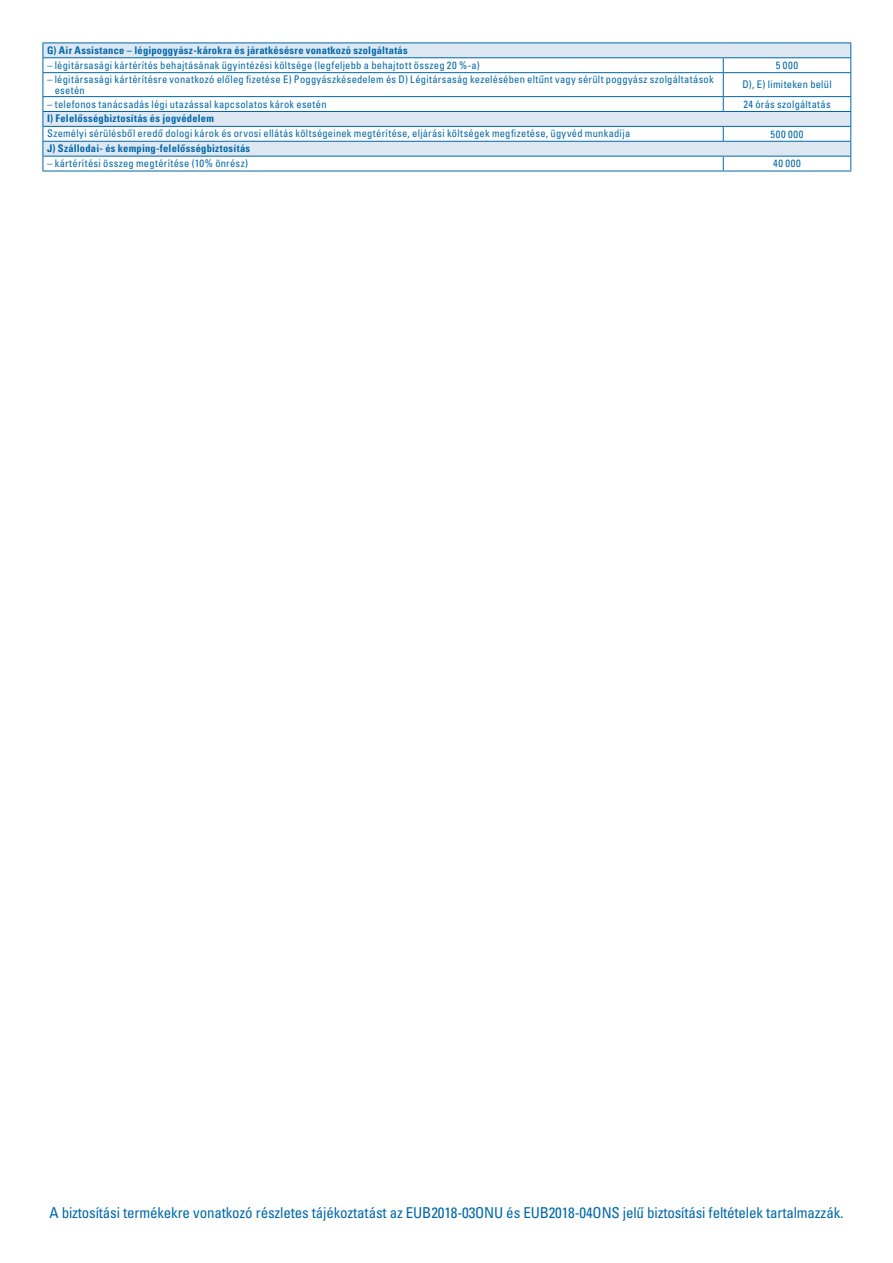
<style>
.page{position:relative;width:893px;height:1263px;background:#fff}
.page>*{position:absolute;margin:0;border:0;box-sizing:border-box;transform-origin:0 0}
.t1{font:15px "Univers Cond H";letter-spacing:-.01em;color:#0068a9}
.t2{font:10.5px/10.5px "Univers Cond H";letter-spacing:.025em;color:#0068a9}
.t3{font:10.5px "Univers Cond Bold H";letter-spacing:.025em;color:#0068a9}
</style>
<div class="page">
<svg style="left:44px;top:44px;width:806px;height:112px"></svg>
<svg style="left:723px;top:58px;width:1px;height:53px"></svg>
<svg style="left:723px;top:127px;width:1px;height:14px"></svg>
<svg style="left:723px;top:157px;width:1px;height:14px"></svg>
<svg style="left:850px;top:44px;width:1px;height:127px"></svg>
<hr style="left:43px;top:171px;width:680px;height:1px;background:#0068a9">
<hr style="left:723px;top:171px;width:128px;height:1px;background:#0068a9">
<hr style="left:43px;top:43px;width:680px;height:1px;background:#0068a9">
<hr style="left:723px;top:43px;width:128px;height:1px;background:#0068a9">
<hr style="left:43px;top:57px;width:680px;height:1px;background:#0068a9">
<hr style="left:723px;top:57px;width:128px;height:1px;background:#0068a9">
<hr style="left:43px;top:72px;width:680px;height:1px;background:#0068a9">
<hr style="left:723px;top:72px;width:128px;height:1px;background:#0068a9">
<hr style="left:43px;top:96px;width:680px;height:1px;background:#0068a9">
<hr style="left:723px;top:96px;width:128px;height:1px;background:#0068a9">
<hr style="left:43px;top:111px;width:680px;height:1px;background:#0068a9">
<hr style="left:723px;top:111px;width:128px;height:1px;background:#0068a9">
<hr style="left:43px;top:126px;width:680px;height:1px;background:#0068a9">
<hr style="left:723px;top:126px;width:128px;height:1px;background:#0068a9">
<hr style="left:43px;top:141px;width:680px;height:1px;background:#0068a9">
<svg style="left:43px;top:43px;width:1px;height:128px"></svg>
<hr style="left:723px;top:141px;width:128px;height:1px;background:#0068a9">
<hr style="left:43px;top:156px;width:680px;height:1px;background:#0068a9">
<hr style="left:723px;top:156px;width:128px;height:1px;background:#0068a9">
<p class="t3" style="left:47px;top:44px;width:362px">G) Air Assistance – légipoggyász-károkra és járatkésésre vonatkozó szolgáltatás</p>
<p class="t2" style="left:47px;top:60px;width:434px">– légitársasági kártérítés behajtásának ügyintézési költsége (legfeljebb a behajtott összeg 20 %-a)</p>
<p class="t2" style="left:776px;top:60px;width:24px">5 000</p>
<p class="t2" style="left:55px;top:74px;width:660px;text-indent:-8px">– légitársasági kártérítésre vonatkozó elôleg fizetése E) Poggyászkésedelem és D) Légitársaság kezelésében eltûnt vagy sérült poggyász szolgáltatások esetén</p>
<p class="t2" style="left:742px;top:79px;width:91px">D), E) limiteken belül</p>
<p class="t2" style="left:47px;top:99px;width:281px">– telefonos tanácsadás légi utazással kapcsolatos károk esetén</p>
<p class="t2" style="left:743px;top:99px;width:89px">24 órás szolgáltatás</p>
<p class="t3" style="left:47px;top:112px;width:168px">I) Felelôsségbiztosítás és jogvédelem</p>
<p class="t2" style="left:47px;top:128px;width:585px">Személyi sérülésbôl eredô dologi károk és orvosi ellátás költségeinek megtérítése, eljárási költségek megfizetése, ügyvéd munkadíja</p>
<p class="t2" style="left:770px;top:128px;width:35px">500 000</p>
<p class="t3" style="left:47px;top:142px;width:205px">J) Szállodai- és kemping-felelôsségbiztosítás</p>
<p class="t2" style="left:47px;top:158px;width:202px">– kártérítési összeg megtérítése (10% önrész)</p>
<p class="t2" style="left:773px;top:158px;width:29px">40 000</p>
<p class="t1" style="left:49px;top:1203px;width:795px">A biztosítási termékekre vonatkozó részletes tájékoztatást az EUB2018-03ONU és EUB2018-04ONS jelû biztosítási feltételek tartalmazzák.</p>
</div>
